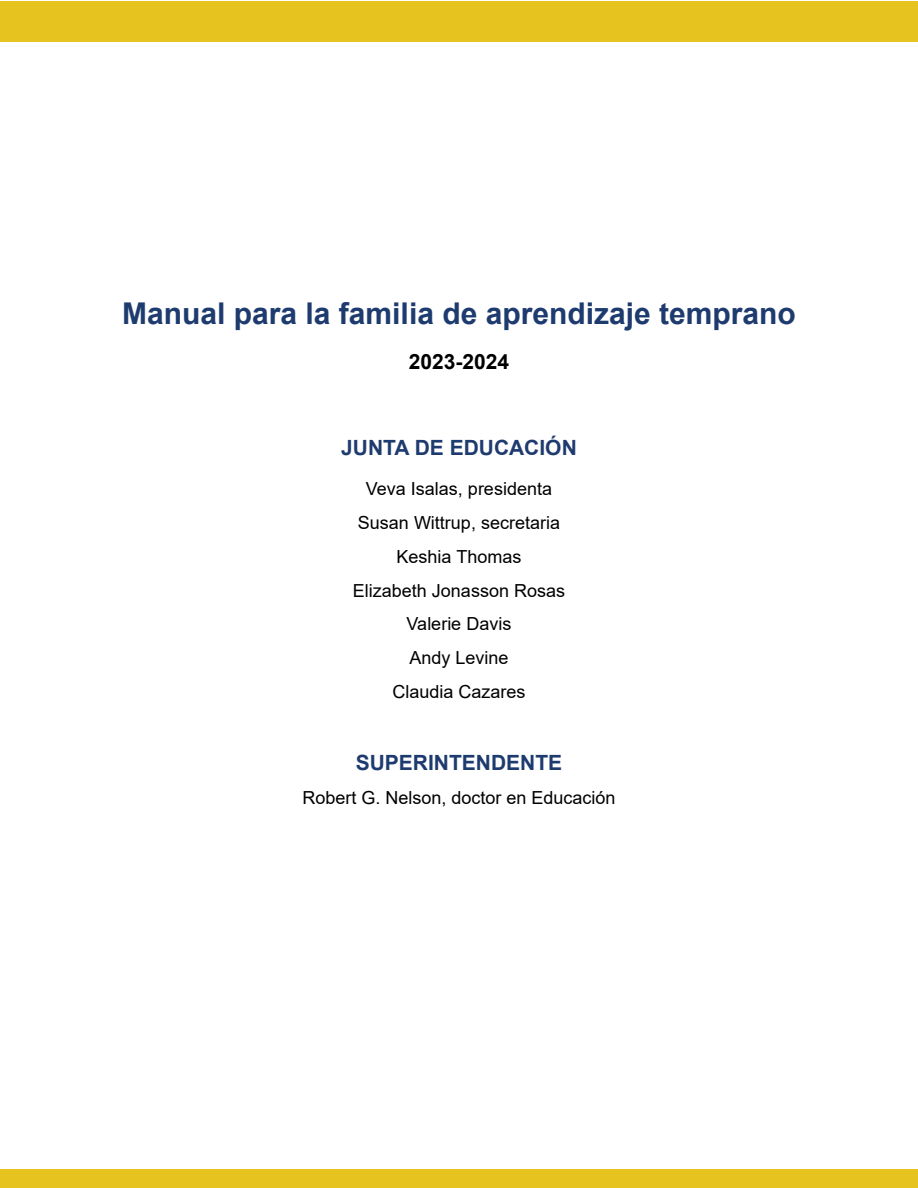
<style>
.page{position:relative;width:918px;height:1188px;background:#fff}
.page>*{position:absolute;margin:0;border:0;box-sizing:border-box;transform-origin:0 0}
.t1{font:700 30px "Arial";color:#1e3b6f}
.t2{font:700 21px "Arial";color:#1e3b6f}
.t3{font:700 21px "Arial";color:#000}
.t4{font:18px/33.8px "Arial";color:#000;text-align:center}
</style>
<div class="page">
<div style="left:0;top:1px;width:918px;height:40px;background:#e7c31f"></div>
<div style="left:0;top:1169px;width:918px;height:19px;background:#e7c31f"></div>
<h1 class="t1" style="left:122px;top:293px;width:675px">Manual para la familia de aprendizaje temprano</h1>
<p class="t3" style="left:409px;top:347px;width:102px">2023-2024</p>
<p class="t2" style="left:341px;top:433px;width:237px">JUNTA DE EDUCACIÓN</p>
<p class="t4" style="left:353px;top:472px;width:214px">Veva Isalas, presidenta<br>Susan Wittrup, secretaria<br>Keshia Thomas<br>Elizabeth Jonasson Rosas<br>Valerie Davis<br>Andy Levine<br>Claudia Cazares</p>
<p class="t2" style="left:356px;top:748px;width:208px">SUPERINTENDENTE</p>
<p class="t4" style="left:302px;top:780px;width:315px">Robert G. Nelson, doctor en Educación</p>
</div>
